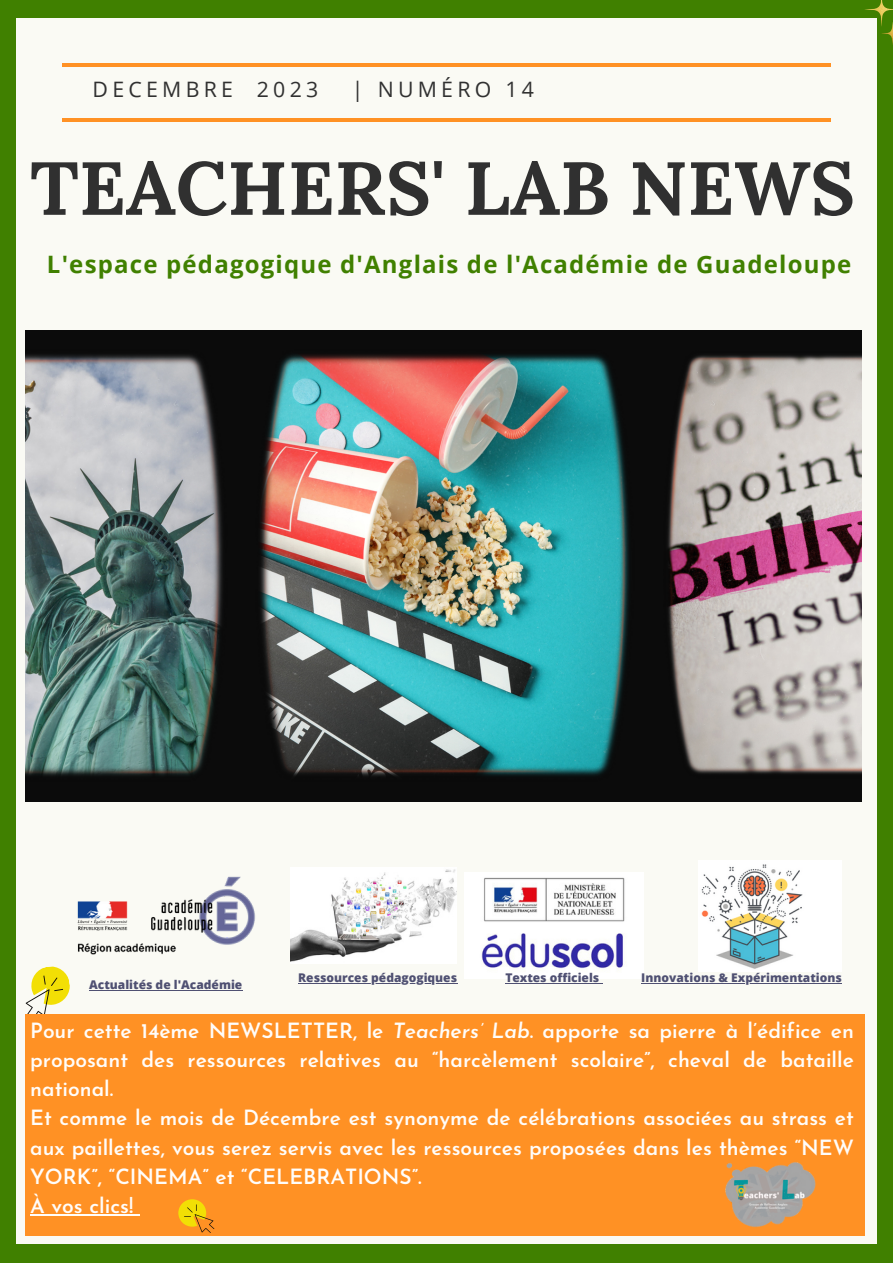
<style>
.page{position:relative;width:893px;height:1264px;background:#fff}
.page>*{position:absolute;margin:0;border:0;box-sizing:border-box;transform-origin:0 0}
.t1{font:700 75px "Lora";color:#303030}
.t2{font:700 24px "Open Sans";letter-spacing:.05em;color:#408000}
.t3{font:21.3px "Open Sans";letter-spacing:.2em;color:#303030}
.t4{font:600 21px/29.2px "Josefin Sans";color:#fffdfa;text-align:justify}
.t5{font:800 12px "Open Sans";color:#4f5072}
.s1{font-style:italic}
</style>
<div class="page">
<div style="left:0;top:0;width:892px;height:1262px;background:#408000"></div>
<div style="left:17px;top:18px;width:859px;height:1225px;background:#fffdfa"></div>
<hr style="left:63px;top:119px;width:767px;height:3px;background:#ff9124">
<hr style="left:63px;top:63px;width:767px;height:4px;background:#ff9124">
<img style="left:77px;top:876px;width:179px;height:79px">
<img style="left:290px;top:869px;width:166px;height:93px">
<img style="left:481px;top:877px;width:144px;height:92px">
<img style="left:701px;top:864px;width:102px;height:105px">
<svg style="left:25px;top:966px;width:45px;height:48px"></svg>
<div style="left:25px;top:1014px;width:839px;height:221px;background:#ff9124"></div>
<img style="left:725px;top:1162px;width:91px;height:65px">
<svg style="left:178px;top:1199px;width:36px;height:33px"></svg>
<img style="left:25px;top:331px;width:836px;height:470px">
<img style="left:865px;top:0;width:27px;height:44px">
<hr style="left:89px;top:990px;width:153px;height:1px;background:#4f5072">
<hr style="left:298px;top:983px;width:159px;height:1px;background:#4f5072">
<hr style="left:505px;top:983px;width:94px;height:1px;background:#4f5072">
<hr style="left:641px;top:983px;width:201px;height:1px;background:#4f5072">
<hr style="left:30px;top:1214px;width:103px;height:1px;background:#fffdfa">
<p class="t3" style="left:93px;top:74px;width:227px">DECEMBRE 2023</p>
<p class="t3" style="left:352px;top:74px;width:183px">| NUMÉRO 14</p>
<p class="t1" style="left:30px;top:139px;width:826px">TEACHERS' LAB NEWS</p>
<p class="t2" style="left:47px;top:247px;width:805px">L'espace pédagogique d'Anglais de l'Académie de Guadeloupe</p>
<p class="t5" style="left:89px;top:976px;width:154px">Actualités de l'Académie</p>
<p class="t5" style="left:298px;top:969px;width:160px">Ressources pédagogiques</p>
<p class="t5" style="left:505px;top:969px;width:95px">Textes officiels</p>
<p class="t5" style="left:641px;top:969px;width:202px">Innovations &amp; Expérimentations</p>
<p class="t4" style="left:30px;top:1017px;width:825px">Pour cette 14ème NEWSLETTER, le <span class="s1">Teachers’ Lab</span>. apporte sa pierre à l’édifice en proposant des ressources relatives au “harcèlement scolaire”, cheval de bataille national.</p>
<p class="t4" style="left:30px;top:1105px;width:825px">Et comme le mois de Décembre est synonyme de célébrations associées au strass et aux paillettes, vous serez servis avec les ressources proposées dans les thèmes “NEW YORK”, “CINEMA” et “CELEBRATIONS”.</p>
<p class="t4" style="left:30px;top:1193px;width:105px">À vos clics!</p>
</div>
